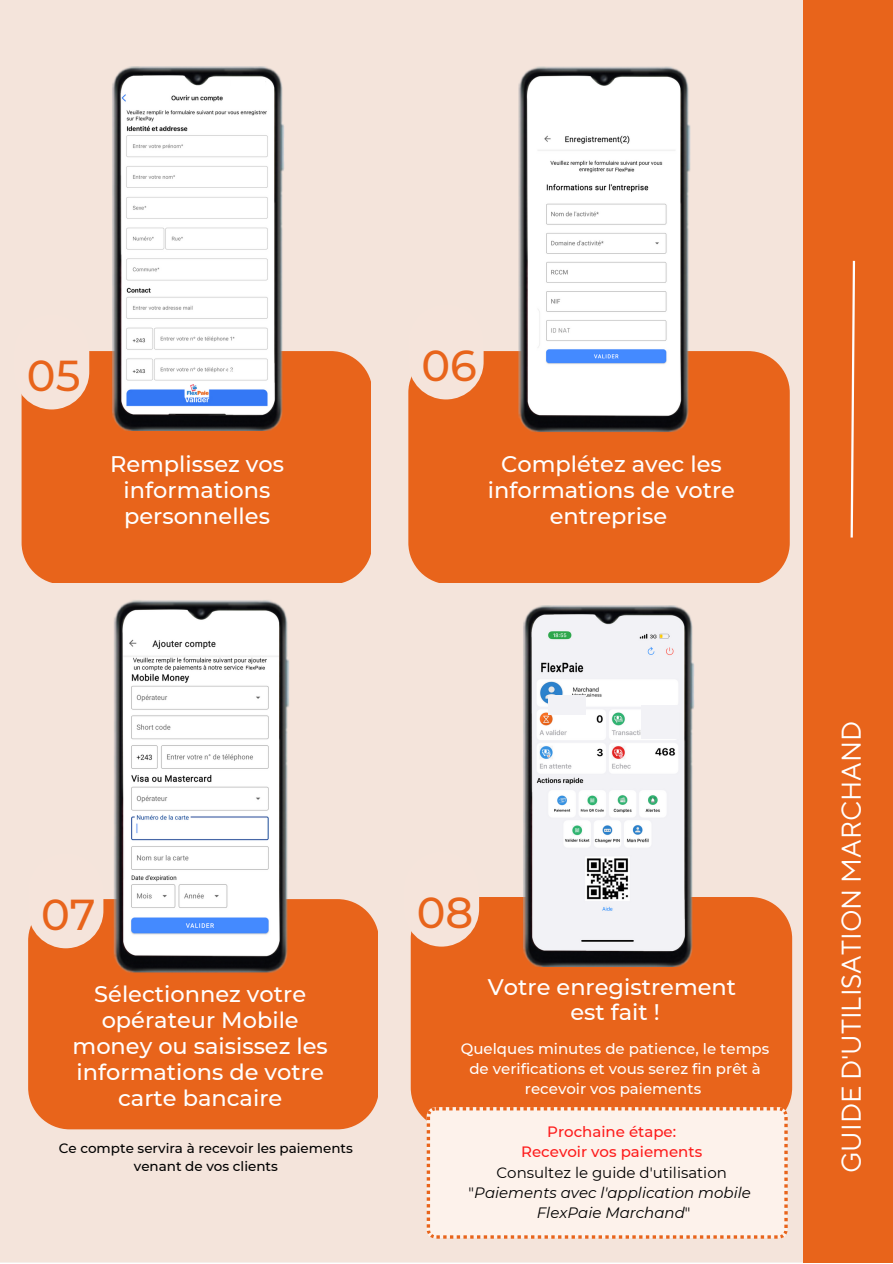
<style>
.page{position:relative;width:893px;height:1264px;background:#fff}
.page>*{position:absolute;margin:0;border:0;box-sizing:border-box;transform-origin:0 0}
.t1{font:500 43.2px "Montserrat";color:#e8641b}
.t2{font:27px "TT Norms Pro";color:#fff}
.t3{font:500 22.5px/25.8px "Montserrat";color:#fff;text-align:center}
.t4{font:500 15px/20.2px "Montserrat";color:#fff;text-align:center}
.t5{font:italic 15px/20.2px "Montserrat";color:#000;text-align:center}
.t6{font:500 15px/20.2px "Montserrat";color:#fd1c1c;text-align:center}
.t7{font:500 13.5px/18px "Montserrat";color:#000;text-align:center}
.s1{font-style:normal}
</style>
<div class="page">
<div style="left:0;top:0;width:892px;height:1261px;background:#f4e4db"></div>
<div style="left:803px;top:0;width:89px;height:1262px;background:#e8641b"></div>
<svg style="left:850px;top:260px;width:6px;height:278px"></svg>
<div style="left:408px;top:351px;width:381px;height:231px;background:#e8641b"></div>
<div style="left:410px;top:897px;width:382px;height:231px;background:#e8641b;border-radius:42px"></div>
<img style="left:452px;top:66px;width:293px;height:386px">
<div style="left:408px;top:304px;width:75px;height:95px;background:#f5e4db;border-radius:38px"></div>
<img style="left:523px;top:605px;width:171px;height:361px">
<div style="left:404px;top:851px;width:75px;height:95px;background:#f5e4db;border-radius:38px"></div>
<div style="left:641px;top:705px;width:38px;height:33px;background:#f2f2f6"></div>
<div style="left:548px;top:695px;width:37px;height:20px;background:#f2f2f6"></div>
<div style="left:22px;top:351px;width:349px;height:231px;background:#e8641b"></div>
<div style="left:28px;top:899px;width:350px;height:230px;background:#e8641b;border-radius:42px"></div>
<img style="left:101px;top:66px;width:191px;height:364px">
<div style="left:14px;top:314px;width:75px;height:95px;background:#f5e4db;border-radius:38px"></div>
<div style="left:28px;top:853px;width:75px;height:95px;background:#f5e4db;border-radius:38px"></div>
<img style="left:104px;top:570px;width:203px;height:403px">
<div style="left:232px;top:79px;width:33px;height:12px;background:#fff"></div>
<div style="left:131px;top:79px;width:38px;height:12px;background:#fff"></div>
<div style="left:426px;top:1107px;width:361px;height:131px;background:#fdf2eb"></div>
<h1 class="t1" style="left:27px;top:349px;width:55px">05</h1>
<p class="t3" style="left:110px;top:451px;width:175px">Remplissez vos informations personnelles</p>
<h1 class="t1" style="left:421px;top:339px;width:57px">06</h1>
<p class="t3" style="left:488px;top:451px;width:248px">Complétez avec les informations de votre entreprise</p>
<h1 class="t1" style="left:41px;top:888px;width:56px">07</h1>
<p class="t3" style="left:73px;top:981px;width:257px">Sélectionnez votre opérateur Mobile money ou saisissez les informations de votre carte bancaire</p>
<p class="t7" style="left:59px;top:1138px;width:296px">Ce compte servira à recevoir les paiements venant de vos clients</p>
<h1 class="t1" style="left:417px;top:886px;width:58px">08</h1>
<p class="t3" style="left:488px;top:973px;width:250px">Votre enregistrement est fait !</p>
<p class="t4" style="left:461px;top:1038px;width:310px">Quelques minutes de patience, le temps de verifications et vous serez fin prêt à recevoir vos paiements</p>
<p class="t6" style="left:521px;top:1121px;width:182px">Prochaine étape:<br>Recevoir vos paiements</p>
<p class="t5" style="left:468px;top:1162px;width:283px"><span class="s1">Consultez le guide d'utilisation "</span>Paiements avec l'application mobile<br>FlexPaie Marchand<span class="s1">"</span></p>
<p class="t2" style="left:835px;top:1173px;width:454px;rotate:-90deg">GUIDE D'UTILISATION MARCHAND</p>
</div>
